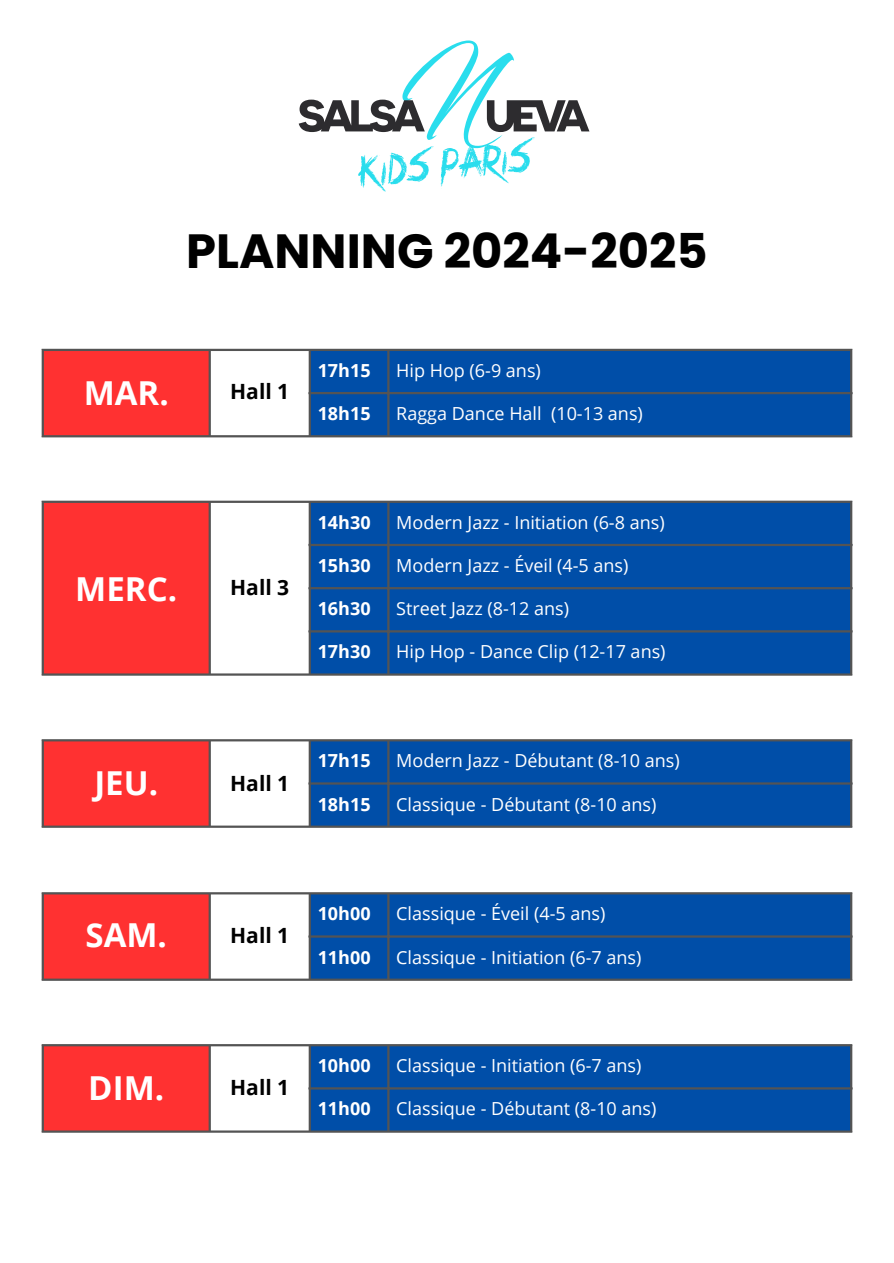
<style>
.page{position:relative;width:894px;height:1263px;background:#fff}
.page>*{position:absolute;margin:0;border:0;box-sizing:border-box;transform-origin:0 0}
.t1{font:700 48px "Poppins";color:#000}
.t2{font:700 33px "Open Sans";color:#fff}
.t3{font:700 21px "Open Sans";color:#000}
.t4{font:18px "Open Sans";color:#fff}
.t5{font:700 18px "Open Sans";color:#fff}
</style>
<div class="page">
<svg style="left:298px;top:40px;width:291px;height:152px"></svg>
<div style="left:42px;top:350px;width:168px;height:87px;background:#ff3131"></div>
<div style="left:311px;top:351px;width:538px;height:84px;background:#004ea8"></div>
<hr style="left:42px;top:351px;width:2px;height:84px;background:#545454">
<hr style="left:208px;top:351px;width:3px;height:84px;background:#545454">
<hr style="left:308px;top:351px;width:3px;height:84px;background:#545454">
<hr style="left:387px;top:351px;width:2px;height:84px;background:#545454">
<hr style="left:849px;top:351px;width:3px;height:84px;background:#545454">
<hr style="left:42px;top:349px;width:810px;height:2px;background:#545454">
<hr style="left:308px;top:392px;width:544px;height:2px;background:#545454">
<hr style="left:42px;top:435px;width:810px;height:2px;background:#545454">
<div style="left:42px;top:501px;width:168px;height:174px;background:#ff3131"></div>
<div style="left:311px;top:503px;width:538px;height:170px;background:#004ea8"></div>
<hr style="left:42px;top:503px;width:2px;height:170px;background:#545454">
<hr style="left:208px;top:503px;width:3px;height:170px;background:#545454">
<hr style="left:308px;top:503px;width:3px;height:170px;background:#545454">
<hr style="left:387px;top:503px;width:2px;height:170px;background:#545454">
<hr style="left:849px;top:503px;width:3px;height:170px;background:#545454">
<hr style="left:42px;top:501px;width:810px;height:2px;background:#545454">
<hr style="left:308px;top:544px;width:544px;height:2px;background:#545454">
<hr style="left:308px;top:587px;width:544px;height:2px;background:#545454">
<hr style="left:308px;top:630px;width:544px;height:2px;background:#545454">
<hr style="left:42px;top:673px;width:810px;height:3px;background:#545454">
<div style="left:42px;top:740px;width:168px;height:87px;background:#ff3131"></div>
<div style="left:311px;top:741px;width:538px;height:85px;background:#004ea8"></div>
<hr style="left:42px;top:741px;width:2px;height:85px;background:#545454">
<hr style="left:208px;top:741px;width:3px;height:85px;background:#545454">
<hr style="left:308px;top:741px;width:3px;height:85px;background:#545454">
<hr style="left:387px;top:741px;width:2px;height:85px;background:#545454">
<hr style="left:849px;top:741px;width:3px;height:85px;background:#545454">
<hr style="left:42px;top:739px;width:810px;height:2px;background:#545454">
<hr style="left:308px;top:782px;width:544px;height:3px;background:#545454">
<hr style="left:42px;top:826px;width:810px;height:2px;background:#545454">
<div style="left:42px;top:893px;width:168px;height:87px;background:#ff3131"></div>
<div style="left:311px;top:894px;width:538px;height:85px;background:#004ea8"></div>
<hr style="left:42px;top:894px;width:2px;height:85px;background:#545454">
<hr style="left:208px;top:894px;width:3px;height:85px;background:#545454">
<hr style="left:308px;top:894px;width:3px;height:85px;background:#545454">
<hr style="left:387px;top:894px;width:2px;height:85px;background:#545454">
<hr style="left:849px;top:894px;width:3px;height:85px;background:#545454">
<hr style="left:42px;top:892px;width:810px;height:2px;background:#545454">
<hr style="left:308px;top:935px;width:544px;height:3px;background:#545454">
<hr style="left:42px;top:979px;width:810px;height:2px;background:#545454">
<div style="left:42px;top:1045px;width:168px;height:87px;background:#ff3131"></div>
<div style="left:311px;top:1046px;width:538px;height:84px;background:#004ea8"></div>
<hr style="left:42px;top:1046px;width:2px;height:84px;background:#545454">
<hr style="left:208px;top:1046px;width:3px;height:84px;background:#545454">
<hr style="left:308px;top:1046px;width:3px;height:84px;background:#545454">
<hr style="left:387px;top:1046px;width:2px;height:84px;background:#545454">
<hr style="left:849px;top:1046px;width:3px;height:84px;background:#545454">
<hr style="left:42px;top:1044px;width:810px;height:2px;background:#545454">
<hr style="left:308px;top:1087px;width:544px;height:2px;background:#545454">
<hr style="left:42px;top:1130px;width:810px;height:3px;background:#545454">
<p class="t1" style="left:186px;top:217px;width:523px">PLANNING 2024-2025</p>
<p class="t2" style="left:84px;top:370px;width:87px">MAR.</p>
<p class="t3" style="left:230px;top:377px;width:60px">Hall 1</p>
<p class="t5" style="left:317px;top:358px;width:54px">17h15</p>
<p class="t4" style="left:396px;top:358px;width:146px">Hip Hop (6-9 ans)</p>
<p class="t5" style="left:317px;top:401px;width:54px">18h15</p>
<p class="t4" style="left:396px;top:401px;width:248px">Ragga Dance Hall (10-13 ans)</p>
<p class="t2" style="left:75px;top:566px;width:103px">MERC.</p>
<p class="t3" style="left:230px;top:573px;width:60px">Hall 3</p>
<p class="t5" style="left:317px;top:510px;width:54px">14h30</p>
<p class="t4" style="left:396px;top:510px;width:270px">Modern Jazz - Initiation (6-8 ans)</p>
<p class="t5" style="left:317px;top:553px;width:54px">15h30</p>
<p class="t4" style="left:396px;top:553px;width:234px">Modern Jazz - Éveil (4-5 ans)</p>
<p class="t5" style="left:317px;top:596px;width:54px">16h30</p>
<p class="t4" style="left:396px;top:596px;width:174px">Street Jazz (8-12 ans)</p>
<p class="t5" style="left:317px;top:639px;width:54px">17h30</p>
<p class="t4" style="left:396px;top:639px;width:271px">Hip Hop - Dance Clip (12-17 ans)</p>
<p class="t2" style="left:94px;top:760px;width:65px">JEU.</p>
<p class="t3" style="left:230px;top:768px;width:60px">Hall 1</p>
<p class="t5" style="left:317px;top:748px;width:54px">17h15</p>
<p class="t4" style="left:396px;top:748px;width:285px">Modern Jazz - Débutant (8-10 ans)</p>
<p class="t5" style="left:317px;top:791px;width:54px">18h15</p>
<p class="t4" style="left:396px;top:791px;width:262px">Classique - Débutant (8-10 ans)</p>
<p class="t2" style="left:85px;top:912px;width:83px">SAM.</p>
<p class="t3" style="left:230px;top:920px;width:60px">Hall 1</p>
<p class="t5" style="left:317px;top:901px;width:54px">10h00</p>
<p class="t4" style="left:396px;top:901px;width:210px">Classique - Éveil (4-5 ans)</p>
<p class="t5" style="left:317px;top:944px;width:54px">11h00</p>
<p class="t4" style="left:396px;top:944px;width:247px">Classique - Initiation (6-7 ans)</p>
<p class="t2" style="left:88px;top:1065px;width:77px">DIM.</p>
<p class="t3" style="left:230px;top:1072px;width:60px">Hall 1</p>
<p class="t5" style="left:317px;top:1053px;width:54px">10h00</p>
<p class="t4" style="left:396px;top:1053px;width:247px">Classique - Initiation (6-7 ans)</p>
<p class="t5" style="left:317px;top:1096px;width:54px">11h00</p>
<p class="t4" style="left:396px;top:1096px;width:262px">Classique - Débutant (8-10 ans)</p>
</div>
